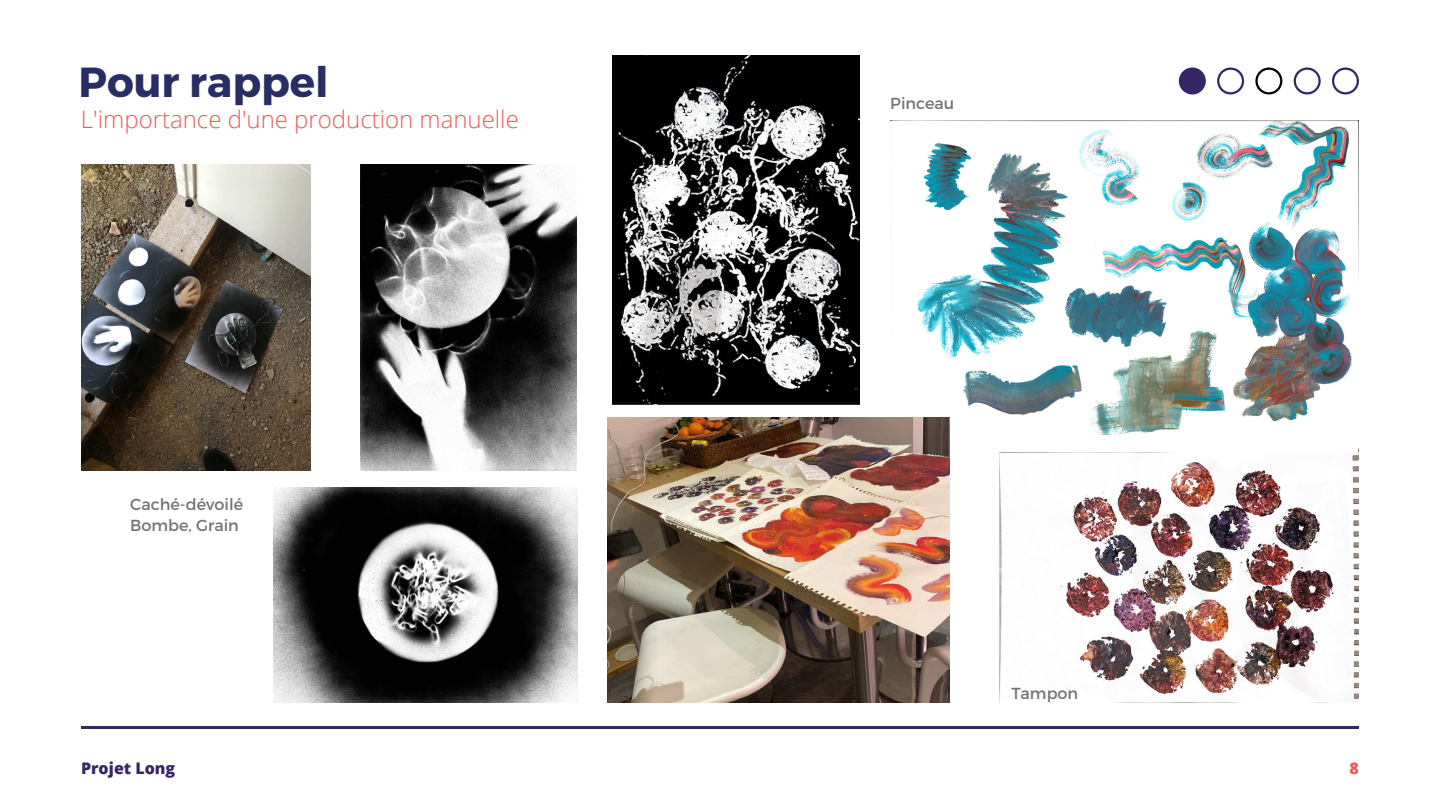
<style>
.page{position:relative;width:1440px;height:810px;background:#fff}
.page>*{position:absolute;margin:0;border:0;box-sizing:border-box;transform-origin:0 0}
.t1{font:700 42px "Montserrat";color:#282d64}
.t2{font:300 24px "Open Sans";color:#ea5b58}
.t3{font:16px "Montserrat";color:#737373}
.t4{font:800 16px "Open Sans";color:#372665}
.t5{font:800 16px "Open Sans";color:#ea5b58}
</style>
<div class="page">
<hr style="left:81px;top:726px;width:1278px;height:3px;background:#372665">
<img style="left:81px;top:165px;width:229px;height:305px">
<img style="left:999px;top:452px;width:360px;height:251px">
<img style="left:273px;top:487px;width:305px;height:216px">
<img style="left:360px;top:165px;width:216px;height:305px">
<img style="left:890px;top:120px;width:469px;height:332px">
<img style="left:607px;top:417px;width:342px;height:286px">
<img style="left:612px;top:56px;width:248px;height:349px">
<svg style="left:1332px;top:67px;width:27px;height:27px"></svg>
<svg style="left:1294px;top:67px;width:27px;height:27px"></svg>
<svg style="left:1255px;top:67px;width:27px;height:27px"></svg>
<svg style="left:1217px;top:67px;width:27px;height:27px"></svg>
<div style="left:1179px;top:67px;width:27px;height:28px;background:#372665;border-radius:50%"></div>
<h1 class="t1" style="left:78px;top:55px;width:252px">Pour rappel</h1>
<h2 class="t2" style="left:81px;top:103px;width:439px">L'importance d'une production manuelle</h2>
<p class="t3" style="left:130px;top:494px;width:114px">Caché-dévoilé</p>
<p class="t3" style="left:130px;top:515px;width:110px">Bombe, Grain</p>
<p class="t3" style="left:890px;top:93px;width:66px">Pinceau</p>
<p class="t3" style="left:1011px;top:683px;width:68px">Tampon</p>
<p class="t4" style="left:81px;top:757px;width:96px">Projet Long</p>
<p class="t5" style="left:1350px;top:757px;width:11px">8</p>
</div>
